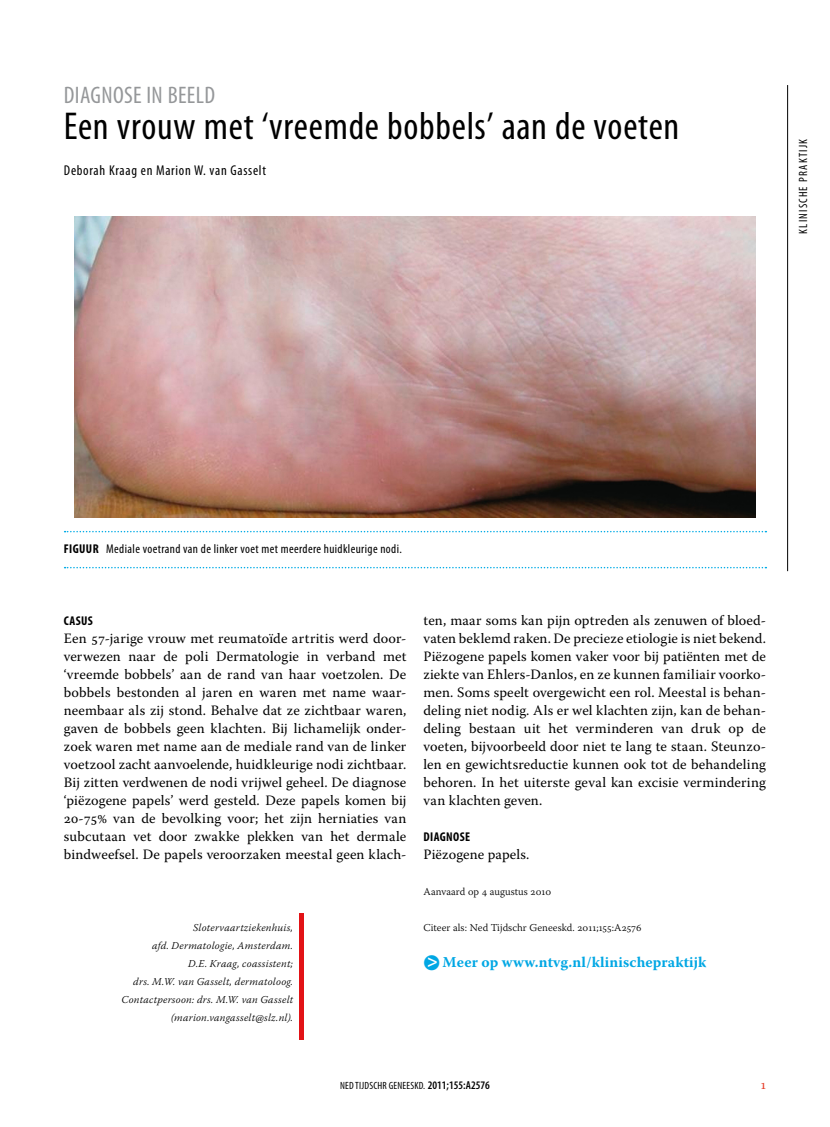
<style>
.page{position:relative;width:830px;height:1127px;background:#fff}
.page>*{position:absolute;margin:0;border:0;box-sizing:border-box;transform-origin:0 0}
.t1{font:condensed 39px "Myriad Pro";letter-spacing:.02em;color:#000}
.t2{font:condensed 24px "Myriad Pro";letter-spacing:.015em;color:#959799}
.t3{font:700 15px "Warnock Pro";letter-spacing:.005em;color:#00a7e4}
.t4{font:14.25px/18px "Warnock Pro";letter-spacing:.01em;color:#000;text-align:justify}
.t5{font:condensed 14.25px "Myriad Pro";letter-spacing:.05em;color:#000}
.t6{font:13.5px "Warnock Pro";color:#e6402c}
.t7{font:condensed 12.75px "Myriad Pro";letter-spacing:.03em;color:#000}
.t8{font:700 condensed 12.75px "Myriad Pro";letter-spacing:.03em;color:#000}
.t9{font:condensed 12px "Myriad Pro";letter-spacing:.1em;color:#000}
.t10{font:italic 300 10.5px/18px "Warnock Pro";letter-spacing:.025em;color:#000;text-align:right}
.t11{font:300 10.5px "Warnock Pro";letter-spacing:.005em;color:#000}
.t12{font:condensed 10.5px "Myriad Pro";letter-spacing:.02em;color:#000}
.s1{font-weight:700}
.s2{font-family:"Myriad Pro";font-stretch:condensed;font-size:18px;color:#fff}
.s3{font-weight:600;font-size:11.55px}
</style>
<div class="page">
<hr style="left:787px;top:85px;width:1px;height:486px;background:#000">
<hr style="left:299px;top:913px;width:4px;height:126px;background:#e21216">
<svg style="left:65px;top:531px;width:701px;height:1px"></svg>
<svg style="left:65px;top:567px;width:701px;height:1px"></svg>
<img style="left:74px;top:216px;width:681px;height:301px">
<h2 class="t2" style="left:64px;top:81px;width:150px">Diagnose in beeld</h2>
<h1 class="t1" style="left:64px;top:103px;width:616px">Een vrouw met ‘vreemde bobbels’ aan de voeten</h1>
<p class="t5" style="left:64px;top:162px;width:203px">Deborah Kraag en Marion W. van Gasselt</p>
<p class="t9" style="left:795px;top:234px;width:96px;rotate:-90deg">KLINISCHE PRAKTIJK</p>
<p class="t8" style="left:64px;top:541px;width:12px">FIGUU</p>
<p class="t7" style="left:93px;top:541px;width:310px"><span class="s1">R</span> Mediale voetrand van de linker voet met meerdere huidkleurige nodi.</p>
<p class="t8" style="left:64px;top:613px;width:31px">CASUS</p>
<p class="t4" style="left:64px;top:629px;width:344px">Een 57-jarige vrouw met reumatoïde artritis werd door&shy;verwezen naar de poli Dermatologie in verband met ‘vreemde bobbels’ aan de rand van haar voetzolen. De bobbels bestonden al jaren en waren met name waar&shy;neembaar als zij stond. Behalve dat ze zichtbaar waren, gaven de bobbels geen klachten. Bij lichamelijk onder&shy;zoek waren met name aan de mediale rand van de linker voetzool zacht aanvoelende, huidkleurige nodi zichtbaar.<br>Bij zitten verdwenen de nodi vrijwel geheel. De diagnose ‘piëzogene papels’ werd gesteld. Deze papels komen bij 20-75% van de bevolking voor; het zijn herniaties van subcutaan vet door zwakke plekken van het dermale bindweefsel. De papels veroorzaken meestal geen klach-</p>
<p class="t10" style="left:121px;top:918px;width:173px">Slotervaartziekenhuis,<br>afd. Dermatologie, Amsterdam.<br>D.E. Kraag, coassistent;<br>drs. M.W. van Gasselt, dermatoloog.<br>Contactpersoon: drs. M.W. van Gasselt (marion.vangasselt@slz.nl).</p>
<p class="t4" style="left:423px;top:611px;width:344px">ten, maar soms kan pijn optreden als zenuwen of bloed&shy;vaten beklemd raken. De precieze etiologie is niet bekend.<br>Piëzogene papels komen vaker voor bij patiënten met de ziekte van Ehlers-Danlos, en ze kunnen familiair voorko&shy;men. Soms speelt overgewicht een rol. Meestal is behan&shy;deling niet nodig. Als er wel klachten zijn, kan de behan&shy;deling bestaan uit het verminderen van druk op de voeten, bijvoorbeeld door niet te lang te staan. Steunzo&shy;len en gewichtsreductie kunnen ook tot de behandeling behoren. In het uiterste geval kan excisie vermindering van klachten geven.</p>
<p class="t8" style="left:423px;top:829px;width:48px">DIAGNOSE</p>
<p class="t4" style="left:423px;top:845px;width:107px">Piëzogene papels.</p>
<p class="t11" style="left:423px;top:885px;width:129px">Aanvaard op 4 augustus 2010</p>
<p class="t11" style="left:423px;top:921px;width:219px">Citeer als: Ned Tijdschr Geneeskd. 2011;155:A2576</p>
<p class="t3" style="left:423px;top:953px;width:284px">●<span class="s2">&gt;</span> Meer op www.ntvg.nl/klinischepraktijk</p>
<p class="t12" style="left:340px;top:1079px;width:151px">NED TIJDSCHR GENEESKD. <span class="s3">2011;155:A2576</span></p>
<p class="t6" style="left:760px;top:1076px;width:7px">1</p>
</div>
